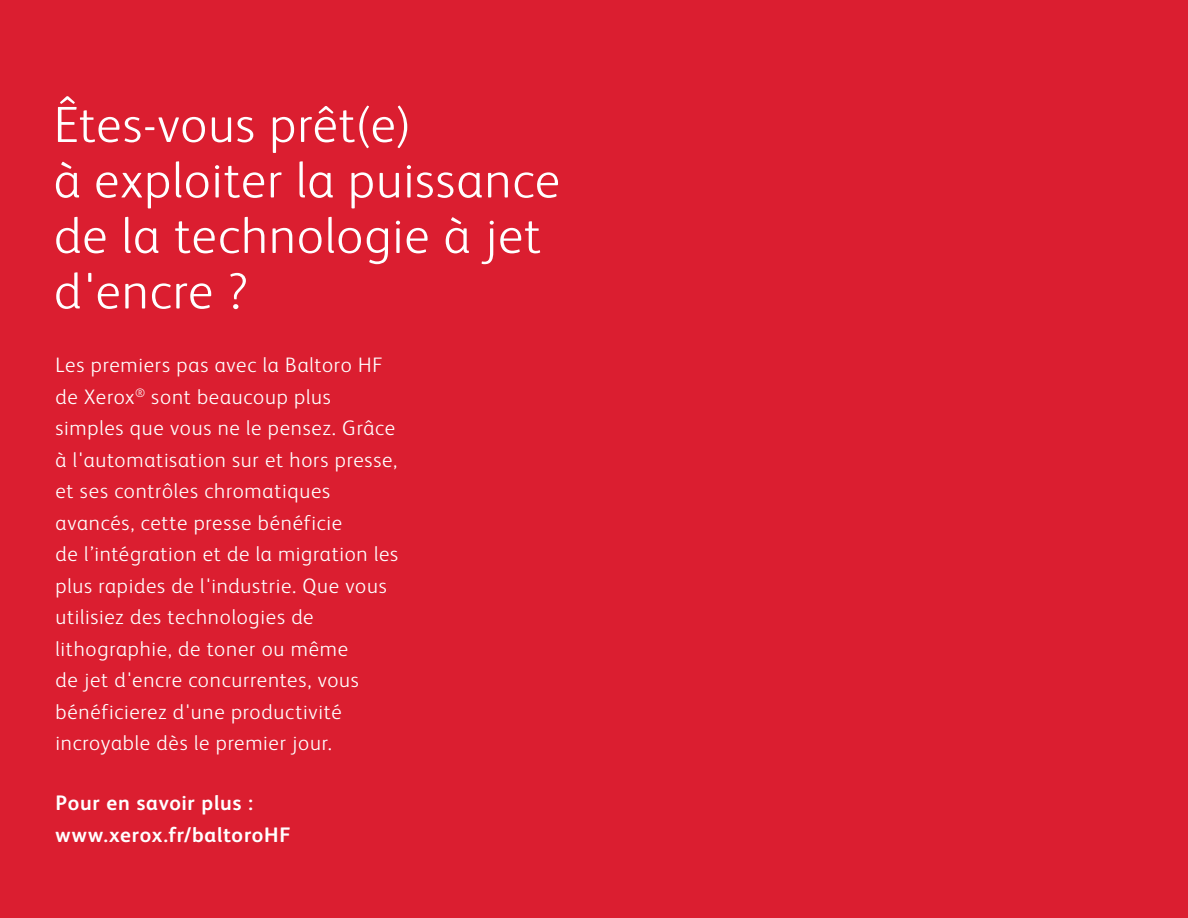
<style>
.page{position:relative;width:1188px;height:918px;background:#db1e30}
.page>*{position:absolute;margin:0;border:0;box-sizing:border-box;transform-origin:0 0}
.Page_Title_Reverse{font:300 51px/55.5px "Xerox Sans";letter-spacing:.02em;color:#fff}
.Intro_Reverse{font:300 21px/31.5px "Xerox Sans";letter-spacing:.035em;color:#fff}
.Intro_Reverse-2{font:700 21px/31.5px "Xerox Sans";letter-spacing:.035em;color:#fff}
</style>
<div class="page">
<p class="Page_Title_Reverse" style="left:54px;top:94px;width:507px">Êtes-vous prêt(e)<br>à exploiter la puissance de la technologie à jet d'encre ?</p>
<p class="Intro_Reverse" style="left:56px;top:349px;width:344px">Les premiers pas avec la Baltoro HF de Xerox<sup>®</sup> sont beaucoup plus simples que vous ne le pensez. Grâce à l'automatisation sur et hors presse, et ses contrôles chromatiques avancés, cette presse bénéficie<br>de l’intégration et de la migration les plus rapides de l'industrie. Que vous utilisiez des technologies de lithographie, de toner ou même<br>de jet d'encre concurrentes, vous bénéficierez d'une productivité incroyable dès le premier jour.</p>
<p class="Intro_Reverse-2" style="left:56px;top:787px;width:237px">Pour en savoir plus : www.xerox.fr/baltoroHF</p>
</div>
